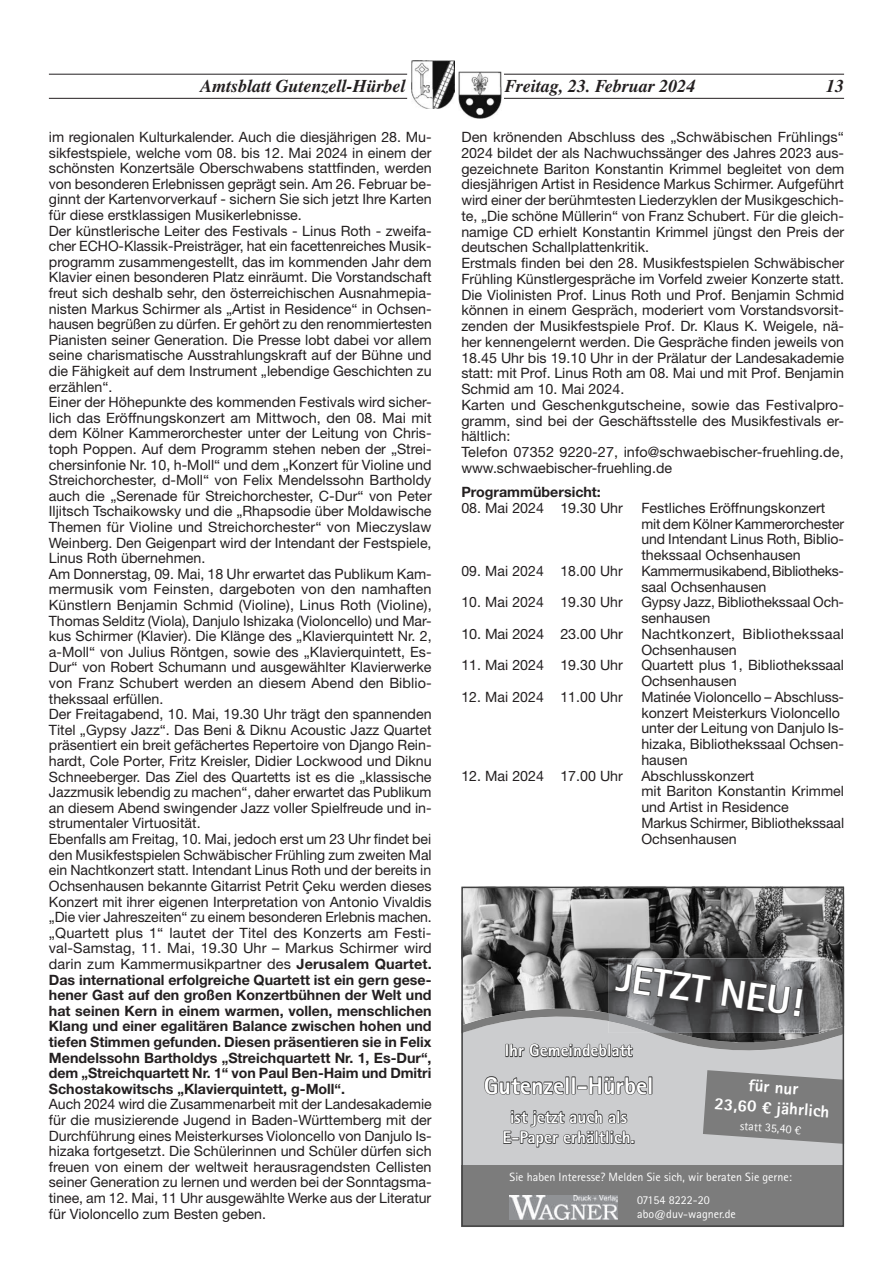
<style>
.page{position:relative;width:893px;height:1263px;background:#fff}
.page>*{position:absolute;margin:0;border:0;box-sizing:border-box;transform-origin:0 0}
.t1{font:800 39.45px "Rotis Sans Serif Std";color:#fff}
.t2{font:800 24px "Rotis Sans Serif Std";color:#fff}
.t3{font:italic 700 18px "Times LT Std";color:#231f20}
.t4{font:800 17.1px/20.5px "Rotis Sans Serif Std";color:#fff;text-align:center}
.t5{font:14.25px/15.6px "Helvetica Neue LT Std";color:#231f20}
.t6{font:700 14.25px "Helvetica Neue LT Std";color:#231f20}
.t7{font:12px/23px "Rotis Sans Serif Std";color:#fff}
.s1{font-weight:700}
</style>
<div class="page">
<hr style="left:49px;top:74px;width:795px;height:1px;background:#231f20">
<hr style="left:49px;top:98px;width:795px;height:1px;background:#231f20">
<div style="left:408px;top:52px;width:50px;height:58px;background:#fff"></div>
<img style="left:411px;top:60px;width:44px;height:47px">
<svg style="left:458px;top:72px;width:46px;height:30px"></svg>
<img style="left:459px;top:72px;width:42px;height:47px">
<div style="left:464px;top:1071px;width:377px;height:94px;background:#cccdcf"></div>
<div style="left:464px;top:1063px;width:377px;height:8px;background:#cccdcf"></div>
<svg style="left:464px;top:890px;width:377px;height:173px;background:#a7a8a9"></svg>
<img style="left:464px;top:890px;width:355px;height:152px">
<img style="left:609px;top:958px;width:210px;height:75px">
<svg style="left:614px;top:963px;width:98px;height:41px;background:#575759"></svg>
<svg style="left:719px;top:976px;width:85px;height:42px;background:#545456"></svg>
<svg style="left:703px;top:1070px;width:138px;height:74px;background:#878888"></svg>
<div style="left:461px;top:1165px;width:383px;height:62px;background:#7c7c7c"></div>
<img style="left:509px;top:1196px;width:109px;height:23px">
<div style="left:461px;top:887px;width:383px;height:340px;border:2px solid #424242"></div>
<div style="left:505px;top:1044px;width:4px;height:13px;border:2px solid #424242"></div>
<svg style="left:509px;top:1042px;width:125px;height:22px;background:#9d9d9f"></svg>
<svg style="left:483px;top:1075px;width:82px;height:20px;background:#969698"></svg>
<div style="left:565px;top:1076px;width:4px;height:18px;border:2px solid #424242"></div>
<div style="left:571px;top:1076px;width:5px;height:18px;border:2px solid #424242"></div>
<div style="left:577px;top:1085px;width:10px;height:4px;border:2px solid #424242"></div>
<svg style="left:588px;top:1075px;width:60px;height:20px"></svg>
<div style="left:648px;top:1076px;width:4px;height:18px;border:2px solid #424242"></div>
<svg style="left:502px;top:1109px;width:133px;height:39px;background:#9c9c9e"></svg>
<p class="t3" style="left:200px;top:75px;width:207px">Amtsblatt Gutenzell-Hürbel</p>
<p class="t3" style="left:505px;top:75px;width:192px">Freitag, 23. Februar 2024</p>
<p class="t3" style="left:826px;top:75px;width:19px">13</p>
<p class="t5" style="left:49px;top:129px;width:384px">im regionalen Kulturkalender. Auch die diesjährigen 28. Mu&shy;sikfestspiele, welche vom 08. bis 12. Mai 2024 in einem der schönsten Konzertsäle Oberschwabens stattfinden, werden von besonderen Erlebnissen geprägt sein. Am 26. Februar be&shy;ginnt der Kartenvorverkauf - sichern Sie sich jetzt Ihre Karten für diese erstklassigen Musikerlebnisse.<br>Der künstlerische Leiter des Festivals - Linus Roth - zweifa&shy;cher ECHO-Klassik-Preisträger, hat ein facettenreiches Musik&shy;programm zusammengestellt, das im kommenden Jahr dem Klavier einen besonderen Platz einräumt. Die Vorstandschaft freut sich deshalb sehr, den österreichischen Ausnahmepia&shy;nisten Markus Schirmer als „Artist in Residence“ in Ochsen&shy;hausen begrüßen zu dürfen. Er gehört zu den renommiertesten Pianisten seiner Generation. Die Presse lobt dabei vor allem seine charismatische Ausstrahlungskraft auf der Bühne und die Fähigkeit auf dem Instrument „lebendige Geschichten zu erzählen“.<br>Einer der Höhepunkte des kommenden Festivals wird sicher&shy;lich das Eröffnungskonzert am Mittwoch, den 08. Mai mit dem Kölner Kammerorchester unter der Leitung von Chris&shy;toph Poppen. Auf dem Programm stehen neben der „Strei&shy;chersinfonie Nr. 10, h-Moll“ und dem „Konzert für Violine und Streichorchester, d-Moll“ von Felix Mendelssohn Bartholdy auch die „Serenade für Streichorchester, C-Dur“ von Peter Iljitsch Tschaikowsky und die „Rhapsodie über Moldawische Themen für Violine und Streichorchester“ von Mieczyslaw Weinberg. Den Geigenpart wird der Intendant der Festspiele, Linus Roth übernehmen.<br>Am Donnerstag, 09. Mai, 18 Uhr erwartet das Publikum Kam&shy;mermusik vom Feinsten, dargeboten von den namhaften Künstlern Benjamin Schmid (Violine), Linus Roth (Violine), Thomas Selditz (Viola), Danjulo Ishizaka (Violoncello) und Mar&shy;kus Schirmer (Klavier). Die Klänge des „Klavierquintett Nr. 2, a-Moll“ von Julius Röntgen, sowie des „Klavierquintett, Es-Dur“ von Robert Schumann und ausgewählter Klavierwerke von Franz Schubert werden an diesem Abend den Biblio&shy;thekssaal erfüllen.<br>Der Freitagabend, 10. Mai, 19.30 Uhr trägt den spannenden Titel „Gypsy Jazz“. Das Beni &amp; Diknu Acoustic Jazz Quartet präsentiert ein breit gefächertes Repertoire von Django Rein&shy;hardt, Cole Porter, Fritz Kreisler, Didier Lockwood und Diknu Schneeberger. Das Ziel des Quartetts ist es die „klassische Jazzmusik lebendig zu machen“, daher erwartet das Publikum an diesem Abend swingender Jazz voller Spielfreude und in&shy;strumentaler Virtuosität.<br>Ebenfalls am Freitag, 10. Mai, jedoch erst um 23 Uhr findet bei den Musikfestspielen Schwäbischer Frühling zum zweiten Mal ein Nachtkonzert statt. Intendant Linus Roth und der bereits in Ochsenhausen bekannte Gitarrist Petrit Çeku werden dieses Konzert mit ihrer eigenen Interpretation von Antonio Vivaldis „Die vier Jahreszeiten“ zu einem besonderen Erlebnis machen. „Quartett plus 1“ lautet der Titel des Konzerts am Festi&shy;val-Samstag, 11. Mai, 19.30 Uhr – Markus Schirmer wird darin zum Kammermusikpartner des <span class="s1">Jerusalem Quartet.<br>Das international erfolgreiche Quartett ist ein gern gese&shy;hener Gast auf den großen Konzertbühnen der Welt und hat seinen Kern in einem warmen, vollen, menschlichen Klang und einer egalitären Balance zwischen hohen und tiefen Stimmen gefunden. Diesen präsentieren sie in Felix Mendelssohn Bartholdys „Streichquartett Nr. 1, Es-Dur“, dem „Streichquartett Nr. 1“ von Paul Ben-Haim und Dmitri Schostakowitschs „Klavierquintett, g-Moll“.</span></p>
<p class="t5" style="left:49px;top:1096px;width:384px;text-align:justify">Auch 2024 wird die Zusammenarbeit mit der Landesakademie für die musizierende Jugend in Baden-Württemberg mit der Durchführung eines Meisterkurses Violoncello von Danjulo Is&shy;hizaka fortgesetzt. Die Schülerinnen und Schüler dürfen sich freuen von einem der weltweit herausragendsten Cellisten seiner Generation zu lernen und werden bei der Sonntagsma&shy;tinee, am 12. Mai, 11 Uhr ausgewählte Werke aus der Literatur für Violoncello zum Besten geben.</p>
<p class="t5" style="left:461px;top:129px;width:384px">Den krönenden Abschluss des „Schwäbischen Frühlings“ 2024 bildet der als Nachwuchssänger des Jahres 2023 aus&shy;gezeichnete Bariton Konstantin Krimmel begleitet von dem diesjährigen Artist in Residence Markus Schirmer. Aufgeführt wird einer der berühmtesten Liederzyklen der Musikgeschich&shy;te, „Die schöne Müllerin“ von Franz Schubert. Für die gleich&shy;namige CD erhielt Konstantin Krimmel jüngst den Preis der deutschen Schallplattenkritik.<br>Erstmals finden bei den 28. Musikfestspielen Schwäbischer Frühling Künstlergespräche im Vorfeld zweier Konzerte statt.<br>Die Violinisten Prof. Linus Roth und Prof. Benjamin Schmid können in einem Gespräch, moderiert vom Vorstandsvorsit&shy;zenden der Musikfestspiele Prof. Dr. Klaus K. Weigele, nä&shy;her kennengelernt werden. Die Gespräche finden jeweils von 18.45 Uhr bis 19.10 Uhr in der Prälatur der Landesakademie statt: mit Prof. Linus Roth am 08. Mai und mit Prof. Benjamin Schmid am 10. Mai 2024.<br>Karten und Geschenkgutscheine, sowie das Festivalpro&shy;gramm, sind bei der Geschäftsstelle des Musikfestivals er&shy;hältlich:<br>Telefon 07352 9220-27, info@schwaebischer-fruehling.de, www.schwaebischer-fruehling.de</p>
<p class="t6" style="left:461px;top:483px;width:141px">Programmübersicht:</p>
<p class="t5" style="left:461px;top:500px;width:163px">08. Mai 2024 19.30 Uhr</p>
<p class="t5" style="left:641px;top:500px;width:204px">Festliches Eröffnungskonzert mit dem Kölner Kammerorchester und Intendant Linus Roth, Biblio&shy;thekssaal Ochsenhausen</p>
<p class="t5" style="left:461px;top:563px;width:163px">09. Mai 2024 18.00 Uhr</p>
<p class="t5" style="left:641px;top:563px;width:204px">Kammermusikabend, Bibliotheks&shy;saal Ochsenhausen</p>
<p class="t5" style="left:461px;top:594px;width:163px">10. Mai 2024 19.30 Uhr</p>
<p class="t5" style="left:641px;top:594px;width:204px">Gypsy Jazz, Bibliothekssaal Och&shy;senhausen</p>
<p class="t5" style="left:461px;top:626px;width:163px">10. Mai 2024 23.00 Uhr</p>
<p class="t5" style="left:641px;top:626px;width:204px">Nachtkonzert, Bibliothekssaal<br>Ochsenhausen</p>
<p class="t5" style="left:461px;top:657px;width:163px">11. Mai 2024 19.30 Uhr</p>
<p class="t5" style="left:641px;top:657px;width:204px">Quartett plus 1, Bibliothekssaal<br>Ochsenhausen</p>
<p class="t5" style="left:461px;top:689px;width:163px">12. Mai 2024 11.00 Uhr</p>
<p class="t5" style="left:641px;top:689px;width:204px">Matinée Violoncello – Abschluss&shy;konzert Meisterkurs Violoncello unter der Leitung von Danjulo Is&shy;hizaka, Bibliothekssaal Ochsen&shy;hausen</p>
<p class="t5" style="left:461px;top:767px;width:163px">12. Mai 2024 17.00 Uhr</p>
<p class="t5" style="left:641px;top:767px;width:204px">Abschlusskonzert<br>mit Bariton Konstantin Krimmel und Artist in Residence<br>Markus Schirmer, Bibliothekssaal<br>Ochsenhausen</p>
<h1 class="t1" style="left:621px;top:952px;width:189px;rotate:8deg">JETZT NEU!</h1>
<p class="t4" style="left:505px;top:1040px;width:129px">Ihr Gemeindeblatt</p>
<h2 class="t2" style="left:484px;top:1070px;width:171px">Gutenzell-Hürbel</h2>
<p class="t4" style="left:503px;top:1106px;width:134px">ist jetzt auch als<br>E-Paper erhältlich.</p>
<p class="t4" style="left:717px;top:1072px;width:117px;rotate:4deg">für nur<br>23,60 € jährlich</p>
<p class="t7" style="left:741px;top:1114px;width:63px;rotate:4deg">statt 35,40 €</p>
<p class="t7" style="left:637px;top:1165px;width:156px;text-indent:-128px">Sie haben Interesse? Melden Sie sich, wir beraten Sie gerne:<br>07154 8222-20</p>
<p class="t7" style="left:637px;top:1203px;width:100px">abo@duv-wagner.de</p>
</div>
